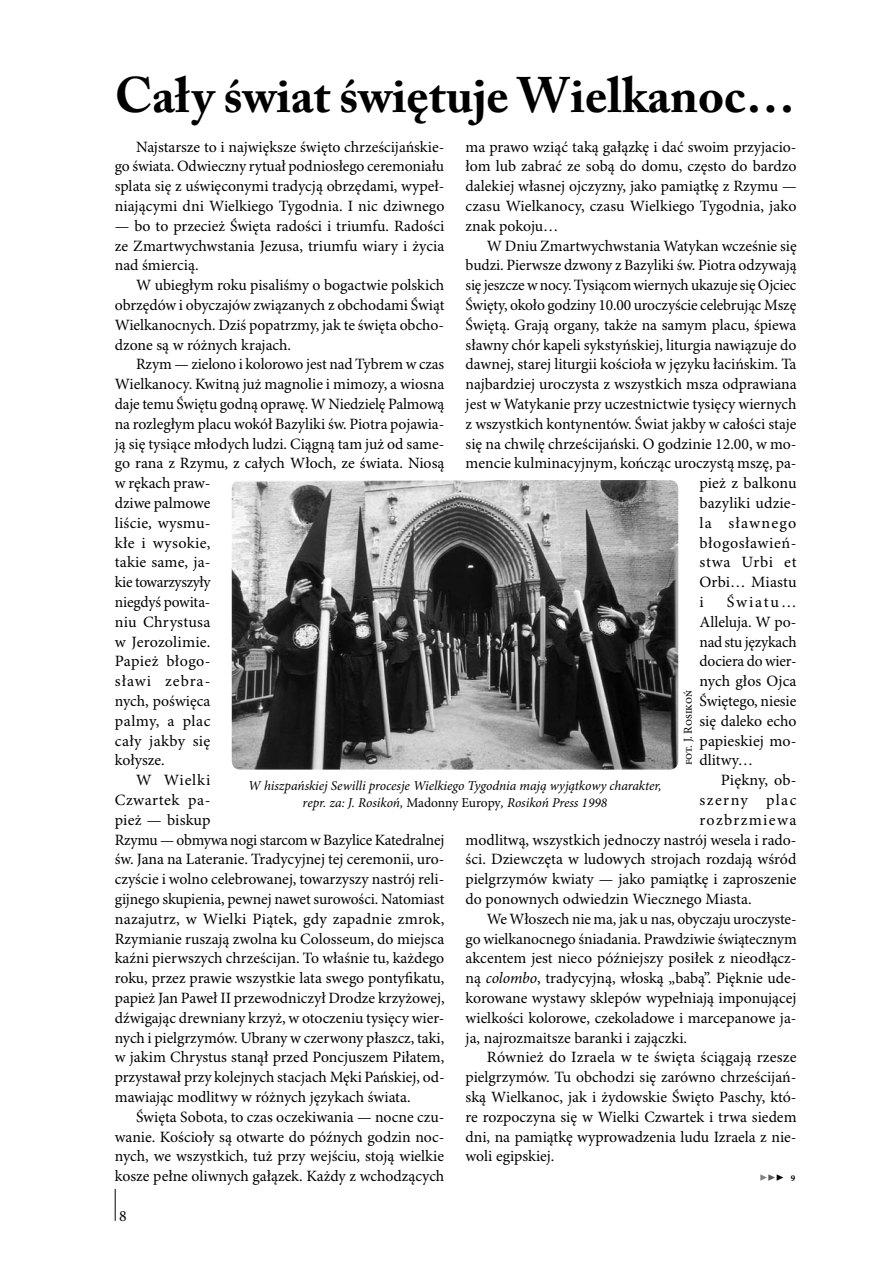
<style>
.page{position:relative;width:893px;height:1263px;background:#fff}
.page>*{position:absolute;margin:0;border:0;box-sizing:border-box;transform-origin:0 0}
.t1{font:700 49.5px "Adobe Caslon Pro";color:#000}
.t2{font:15.75px/19.8px "Minion Pro";color:#000;text-align:justify}
.t3{font:15.75px "Minion Pro";letter-spacing:.035em;color:#000}
.t4{font:italic 13.5px/16.2px "Minion Pro";letter-spacing:-.005em;color:#000;text-align:center}
.t5{font:700 13.5px "Minion Pro";color:#808285}
.t6{font:12px "Minion Pro";letter-spacing:-.005em;color:#000}
.s1{font-style:italic}
.s2{font-style:normal}
.s3{color:#58595b}
.s4{color:#000}
.s5{font-size:9px;color:#000}
</style>
<div class="page">
<hr style="left:115px;top:1189px;width:1px;height:32px;background:#000">
<img style="left:232px;top:480px;width:446px;height:290px">
<h1 class="t1" style="left:115px;top:66px;width:682px">Cały świat świętuje Wielkanoc…</h1>
<p class="t2" style="left:115px;top:137px;width:331px;text-indent:21px">Najstarsze to i największe święto chrześcijańskie&shy;go świata. Odwieczny rytuał podniosłego ceremoniału splata się z uświęconymi tradycją obrzędami, wypeł&shy;niającymi dni Wielkiego Tygodnia. I nic dziwnego</p>
<p class="t2" style="left:115px;top:216px;width:331px">— bo to przecież Święta radości i triumfu. Radości ze Zmartwychwstania Jezusa, triumfu wiary i życia nad śmiercią.</p>
<p class="t2" style="left:115px;top:276px;width:331px;text-indent:21px">W ubiegłym roku pisaliśmy o bogactwie polskich obrzędów i obyczajów związanych z obchodami Świąt Wielkanocnych. Dziś popatrzmy, jak te święta obcho&shy;dzone są w różnych krajach.</p>
<p class="t2" style="left:136px;top:355px;width:310px">Rzym — zielono i kolorowo jest nad Tybrem w czas</p>
<p class="t2" style="left:115px;top:375px;width:331px">Wielkanocy. Kwitną już magnolie i mimozy, a wiosna</p>
<p class="t2" style="left:115px;top:395px;width:331px">daje temu Świętu godną oprawę. W Niedzielę Palmową</p>
<p class="t2" style="left:115px;top:414px;width:331px">na rozległym placu wokół Bazyliki św. Piotra pojawia-</p>
<p class="t2" style="left:115px;top:434px;width:331px">ją się tysiące młodych ludzi. Ciągną tam już od same-</p>
<p class="t2" style="left:115px;top:454px;width:331px">go rana z Rzymu, z całych Włoch, ze świata. Niosą</p>
<p class="t2" style="left:115px;top:474px;width:97px">w rękach praw-</p>
<p class="t2" style="left:115px;top:494px;width:97px">dziwe palmowe</p>
<p class="t2" style="left:115px;top:513px;width:97px">liście, wysmu-</p>
<p class="t2" style="left:115px;top:533px;width:97px">kłe i wysokie,</p>
<p class="t2" style="left:115px;top:553px;width:97px">takie same, ja-</p>
<p class="t2" style="left:115px;top:573px;width:97px">kie towarzyszyły</p>
<p class="t2" style="left:115px;top:593px;width:97px">niegdyś powita-</p>
<p class="t2" style="left:115px;top:612px;width:97px">niu Chrystusa</p>
<p class="t2" style="left:115px;top:632px;width:97px">w Jerozolimie.</p>
<p class="t2" style="left:115px;top:652px;width:97px">Papież błogo-</p>
<p class="t2" style="left:115px;top:672px;width:97px">sławi zebra-</p>
<p class="t2" style="left:115px;top:692px;width:97px">nych, poświęca</p>
<p class="t2" style="left:115px;top:711px;width:97px">palmy, a plac</p>
<p class="t2" style="left:115px;top:731px;width:97px">cały jakby się</p>
<p class="t2" style="left:115px;top:751px;width:51px">kołysze.</p>
<p class="t2" style="left:136px;top:771px;width:76px">W Wielki</p>
<p class="t2" style="left:115px;top:791px;width:97px">Czwartek pa-</p>
<p class="t2" style="left:115px;top:810px;width:97px">pież — biskup</p>
<p class="t2" style="left:115px;top:830px;width:331px">Rzymu — obmywa nogi starcom w Bazylice Katedralnej</p>
<p class="t2" style="left:115px;top:850px;width:331px">św. Jana na Lateranie. Tradycyjnej tej ceremonii, uro-</p>
<p class="t2" style="left:115px;top:870px;width:331px">czyście i wolno celebrowanej, towarzyszy nastrój reli-</p>
<p class="t2" style="left:115px;top:890px;width:331px">gijnego skupienia, pewnej nawet surowości. Natomiast</p>
<p class="t2" style="left:115px;top:909px;width:331px">nazajutrz, w Wielki Piątek, gdy zapadnie zmrok,</p>
<p class="t2" style="left:115px;top:929px;width:331px">Rzymianie ruszają zwolna ku Colosseum, do miejsca</p>
<p class="t2" style="left:115px;top:949px;width:331px">kaźni pierwszych chrześcijan. To właśnie tu, każdego</p>
<p class="t2" style="left:115px;top:969px;width:331px">roku, przez prawie wszystkie lata swego pontyfikatu,</p>
<p class="t2" style="left:115px;top:989px;width:331px">papież Jan Paweł II przewodniczył Drodze krzyżowej,</p>
<p class="t2" style="left:115px;top:1008px;width:331px">dźwigając drewniany krzyż, w otoczeniu tysięcy wier-</p>
<p class="t2" style="left:115px;top:1028px;width:331px">nych i pielgrzymów. Ubrany w czerwony płaszcz, taki,</p>
<p class="t2" style="left:115px;top:1048px;width:331px">w jakim Chrystus stanął przed Poncjuszem Piłatem,</p>
<p class="t2" style="left:115px;top:1068px;width:331px">przystawał przy kolejnych stacjach Męki Pańskiej, od-</p>
<p class="t2" style="left:115px;top:1088px;width:297px">mawiając modlitwy w różnych językach świata.</p>
<p class="t2" style="left:136px;top:1107px;width:310px">Święta Sobota, to czas oczekiwania — nocne czu-</p>
<p class="t2" style="left:115px;top:1127px;width:331px">wanie. Kościoły są otwarte do późnych godzin noc-</p>
<p class="t2" style="left:115px;top:1147px;width:331px">nych, we wszystkich, tuż przy wejściu, stoją wielkie</p>
<p class="t2" style="left:115px;top:1167px;width:331px">kosze pełne oliwnych gałązek. Każdy z wchodzących</p>
<p class="t2" style="left:466px;top:137px;width:332px">ma prawo wziąć taką gałązkę i dać swoim przyjacio&shy;łom lub zabrać ze sobą do domu, często do bardzo dalekiej własnej ojczyzny, jako pamiątkę z Rzymu — czasu Wielkanocy, czasu Wielkiego Tygodnia, jako znak pokoju…</p>
<p class="t2" style="left:487px;top:236px;width:311px">W Dniu Zmartwychwstania Watykan wcześnie się</p>
<p class="t2" style="left:466px;top:256px;width:332px">budzi. Pierwsze dzwony z Bazyliki św. Piotra odzywają</p>
<p class="t2" style="left:466px;top:276px;width:332px">się jeszcze w nocy. Tysiącom wiernych ukazuje się Ojciec</p>
<p class="t2" style="left:466px;top:296px;width:332px">Święty, około godziny 10.00 uroczyście celebrując Mszę</p>
<p class="t2" style="left:466px;top:315px;width:332px">Świętą. Grają organy, także na samym placu, śpiewa</p>
<p class="t2" style="left:466px;top:335px;width:332px">sławny chór kapeli sykstyńskiej, liturgia nawiązuje do</p>
<p class="t2" style="left:466px;top:355px;width:332px">dawnej, starej liturgii kościoła w języku łacińskim. Ta</p>
<p class="t2" style="left:466px;top:375px;width:332px">najbardziej uroczysta z wszystkich msza odprawiana</p>
<p class="t2" style="left:466px;top:395px;width:332px">jest w Watykanie przy uczestnictwie tysięcy wiernych</p>
<p class="t2" style="left:466px;top:414px;width:332px">z wszystkich kontynentów. Świat jakby w całości staje</p>
<p class="t2" style="left:466px;top:434px;width:332px">się na chwilę chrześcijański. O godzinie 12.00, w mo-</p>
<p class="t2" style="left:466px;top:454px;width:332px">mencie kulminacyjnym, kończąc uroczystą mszę, pa-</p>
<p class="t2" style="left:699px;top:474px;width:99px">pież z balkonu</p>
<p class="t2" style="left:699px;top:494px;width:99px">bazyliki udzie-</p>
<p class="t2" style="left:699px;top:513px;width:98px">la sławnego</p>
<p class="t3" style="left:699px;top:533px;width:99px">błogosławień-</p>
<p class="t2" style="left:699px;top:553px;width:99px">stwa Urbi et</p>
<p class="t2" style="left:699px;top:573px;width:99px">Orbi… Miastu</p>
<p class="t2" style="left:699px;top:593px;width:6px">i</p>
<p class="t2" style="left:699px;top:593px;width:99px;text-indent:27px">Światu… Alleluja. W po&shy;nad stu językach dociera do wier&shy;nych głos Ojca Świętego, niesie się daleko echo papieskiej mo&shy;dlitwy…</p>
<p class="t2" style="left:721px;top:771px;width:77px">Piękny, ob-</p>
<p class="t2" style="left:699px;top:791px;width:99px">szerny plac</p>
<p class="t2" style="left:699px;top:810px;width:99px">rozbrzmiewa</p>
<p class="t2" style="left:466px;top:830px;width:332px">modlitwą, wszystkich jednoczy nastrój wesela i rado-</p>
<p class="t2" style="left:466px;top:850px;width:332px">ści. Dziewczęta w ludowych strojach rozdają wśród</p>
<p class="t2" style="left:466px;top:870px;width:332px">pielgrzymów kwiaty — jako pamiątkę i zaproszenie</p>
<p class="t2" style="left:466px;top:890px;width:287px">do ponownych odwiedzin Wiecznego Miasta.</p>
<p class="t2" style="left:487px;top:909px;width:311px">We Włoszech nie ma, jak u nas, obyczaju uroczyste-</p>
<p class="t2" style="left:466px;top:929px;width:333px">go wielkanocnego śniadania. Prawdziwie świątecznym</p>
<p class="t2" style="left:466px;top:949px;width:332px">akcentem jest nieco późniejszy posiłek z nieodłącz-</p>
<p class="t2" style="left:466px;top:969px;width:332px">ną <span class="s1">colombo</span>, tradycyjną, włoską „babą”. Pięknie ude-</p>
<p class="t2" style="left:466px;top:989px;width:332px">korowane wystawy sklepów wypełniają imponującej</p>
<p class="t2" style="left:466px;top:1008px;width:332px">wielkości kolorowe, czekoladowe i marcepanowe ja-</p>
<p class="t2" style="left:466px;top:1028px;width:223px">ja, najrozmaitsze baranki i zajączki.</p>
<p class="t2" style="left:487px;top:1048px;width:311px">Również do Izraela w te święta ściągają rzesze</p>
<p class="t2" style="left:466px;top:1068px;width:332px">pielgrzymów. Tu obchodzi się zarówno chrześcijań-</p>
<p class="t2" style="left:466px;top:1088px;width:332px">ską Wielkanoc, jak i żydowskie Święto Paschy, któ-</p>
<p class="t2" style="left:466px;top:1107px;width:332px">re rozpoczyna się w Wielki Czwartek i trwa siedem</p>
<p class="t2" style="left:466px;top:1127px;width:332px">dni, na pamiątkę wyprowadzenia ludu Izraela z nie-</p>
<p class="t2" style="left:466px;top:1147px;width:90px">woli egipskiej.</p>
<p class="t6" style="left:681px;top:765px;width:77px;rotate:-90deg">fot. J. Rosikoń</p>
<p class="t4" style="left:248px;top:778px;width:415px">W hiszpańskiej Sewilli procesje Wielkiego Tygodnia mają wyjątkowy charakter, repr. za: J. Rosikoń, <span class="s2">Madonny Europy</span>, Rosikoń Press 1998</p>
<p class="t5" style="left:759px;top:1169px;width:37px">▶<span class="s3">▶</span><span class="s4">▶</span> <span class="s5">9</span></p>
<p class="t2" style="left:119px;top:1206px;width:9px">8</p>
</div>
